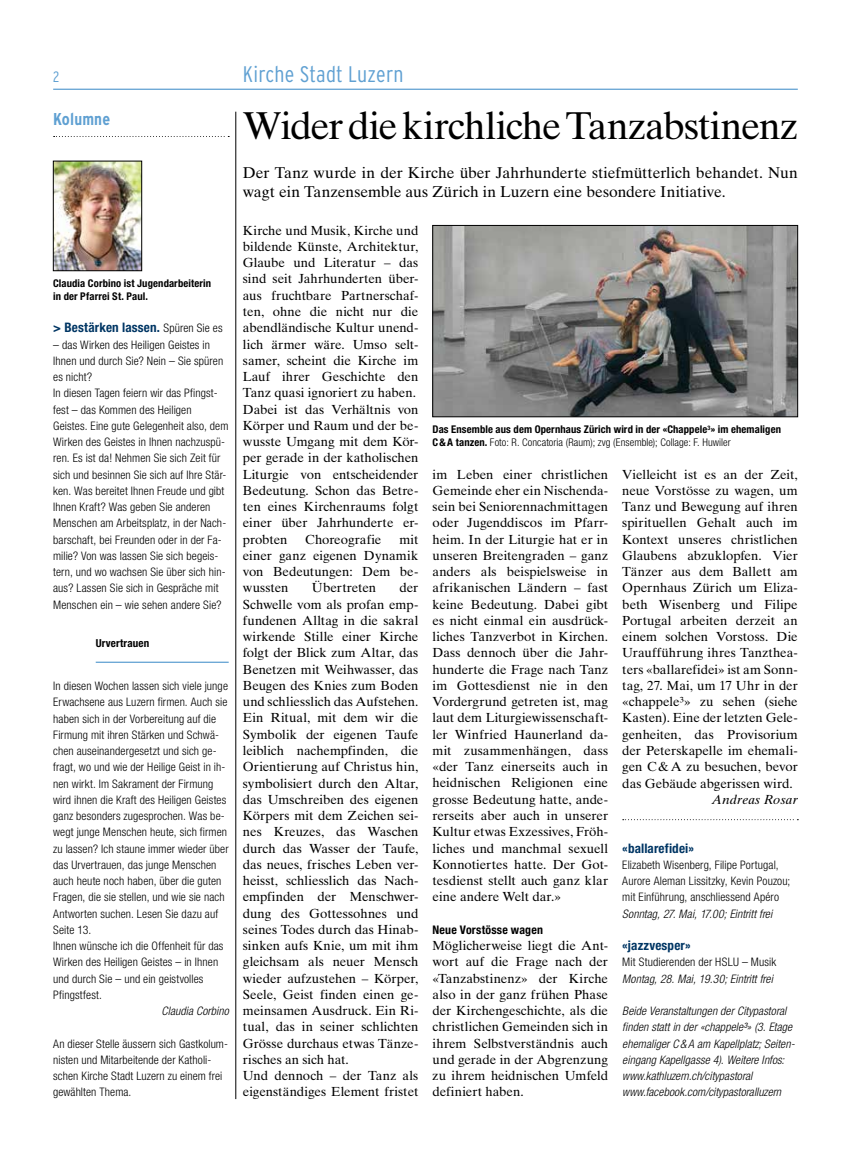
<style>
.page{position:relative;width:851px;height:1170px;background:#fff}
.page>*{position:absolute;margin:0;border:0;box-sizing:border-box;transform-origin:0 0}
.t1{font:38.75px "Times Ten LT Std";letter-spacing:-.025em;color:#000}
.t2{font:300 condensed 22.5px "Interstate";letter-spacing:.01em;color:#5fa0d2}
.t3{font:700 condensed 17.12px "Interstate";letter-spacing:.01em;color:#5fa0d2}
.t4{font:15.62px/18.8px "Times Ten LT Std";letter-spacing:-.005em;color:#000}
.t5{font:300 condensed 15px "Interstate";color:#5fa0d2}
.t6{font:13.12px/16.2px "Times Ten LT Std";color:#000;text-align:justify}
.t7{font:700 condensed 13.12px "Helvetica Neue LT Std";letter-spacing:.015em;color:#003664}
.t8{font:italic 13.12px "Times Ten LT Std";letter-spacing:.01em;color:#000}
.t9{font:700 condensed 11.88px "Helvetica Neue LT Std";letter-spacing:.015em;color:#000}
.t10{font:300 condensed 11.75px/16.2px "Helvetica Neue LT Std";letter-spacing:.01em;color:#000}
.t11{font:italic 300 condensed 11.75px/16.2px "Helvetica Neue LT Std";letter-spacing:.01em;color:#000}
.t12{font:700 condensed 11px "Helvetica Neue LT Std";letter-spacing:.015em;color:#000}
.t13{font:700 condensed 10.62px/12.8px "Helvetica Neue LT Std";letter-spacing:.01em;color:#000}
.s1{font-weight:300;font-size:11.75px;color:#000}
.s2{font-weight:300}
</style>
<div class="page">
<hr style="left:235px;top:112px;width:1px;height:986px;background:#000">
<hr style="left:53px;top:89px;width:744px;height:1px;background:#5fa0d2">
<img style="left:434px;top:227px;width:361px;height:188px">
<div style="left:432px;top:225px;width:365px;height:192px;border:1px solid #000"></div>
<svg style="left:54px;top:136px;width:175px;height:1px"></svg>
<hr style="left:96px;top:661px;width:133px;height:1px;background:#5fa0d2">
<img style="left:55px;top:163px;width:85px;height:106px">
<div style="left:53px;top:161px;width:89px;height:110px;border:1px solid #000"></div>
<svg style="left:622px;top:819px;width:176px;height:1px"></svg>
<p class="t5" style="left:53px;top:68px;width:8px">2</p>
<h2 class="t2" style="left:243px;top:62px;width:162px">Kirche Stadt Luzern</h2>
<h1 class="t1" style="left:243px;top:103px;width:556px">Wider die kirchliche Tanzabstinenz</h1>
<p class="t4" style="left:243px;top:163px;width:556px">Der Tanz wurde in der Kirche über Jahrhunderte stiefmütterlich behandet. Nun wagt ein Tanzensemble aus Zürich in Luzern eine besondere Initiative.</p>
<p class="t6" style="left:243px;top:222px;width:177px;text-align:left">Kirche und Musik, Kirche und bildende Künste, Architektur,<br>Glaube und Literatur – das sind seit Jahrhunderten über&shy;aus fruchtbare Partnerschaf&shy;ten, ohne die nicht nur die abendländische Kultur unend&shy;lich ärmer wäre. Umso selt&shy;samer, scheint die Kirche im<br>Lauf ihrer Geschichte den<br>Tanz quasi ignoriert zu haben.<br>Dabei ist das Verhältnis von<br>Körper und Raum und der be&shy;wusste Umgang mit dem Kör&shy;per gerade in der katholischen<br>Liturgie von entscheidender<br>Bedeutung. Schon das Betre&shy;ten eines Kirchenraums folgt einer über Jahrhunderte er&shy;probten</p>
<h3 class="t3" style="left:53px;top:110px;width:58px">Kolumne</h3>
<p class="t13" style="left:53px;top:277px;width:159px">Claudia Corbino ist Jugendarbeiterin in der Pfarrei St. Paul.</p>
<p class="t7" style="left:53px;top:319px;width:171px">&gt; Bestärken lassen. <span class="s1">Spüren Sie es</span></p>
<p class="t10" style="left:53px;top:336px;width:177px">– das Wirken des Heiligen Geistes in Ihnen und durch Sie? Nein – Sie spüren es nicht?<br>In diesen Tagen feiern wir das Pfingst&shy;fest – das Kommen des Heiligen Geistes. Eine gute Gelegenheit also, dem Wirken des Geistes in Ihnen nachzuspü&shy;ren. Es ist da! Nehmen Sie sich Zeit für sich und besinnen Sie sich auf Ihre Stär&shy;ken. Was bereitet Ihnen Freude und gibt Ihnen Kraft? Was geben Sie anderen Menschen am Arbeitsplatz, in der Nach&shy;barschaft, bei Freunden oder in der Fa&shy;milie? Von was lassen Sie sich begeis&shy;tern, und wo wachsen Sie über sich hin&shy;aus? Lassen Sie sich in Gespräche mit Menschen ein – wie sehen andere Sie?</p>
<p class="t12" style="left:96px;top:637px;width:55px">Urvertrauen</p>
<p class="t10" style="left:53px;top:677px;width:177px">In diesen Wochen lassen sich viele junge Erwachsene aus Luzern firmen. Auch sie haben sich in der Vorbereitung auf die Firmung mit ihren Stärken und Schwä&shy;chen auseinandergesetzt und sich ge&shy;fragt, wo und wie der Heilige Geist in ih&shy;nen wirkt. Im Sakrament der Firmung wird ihnen die Kraft des Heiligen Geistes ganz besonders zugesprochen. Was be&shy;wegt junge Menschen heute, sich firmen zu lassen? Ich staune immer wieder über das Urvertrauen, das junge Menschen auch heute noch haben, über die guten Fragen, die sie stellen, und wie sie nach Antworten suchen. Lesen Sie dazu auf Seite 13.<br>Ihnen wünsche ich die Offenheit für das Wirken des Heiligen Geistes – in Ihnen und durch Sie – und ein geistvolles Pfingstfest.</p>
<p class="t11" style="left:161px;top:1003px;width:69px">Claudia Corbino</p>
<p class="t10" style="left:53px;top:1035px;width:176px">An dieser Stelle äussern sich Gastkolum&shy;nisten und Mitarbeitende der Katholi&shy;schen Kirche Stadt Luzern zu einem frei gewählten Thema.</p>
<p class="t13" style="left:432px;top:423px;width:350px">Das Ensemble aus dem Opernhaus Zürich wird in der «Chappele<sup>3</sup>» im ehemaligen<br>C&amp;A tanzen. <span class="s2">Foto: R. Concatoria (Raum); zvg (Ensemble); Collage: F. Huwiler</span></p>
<p class="t6" style="left:432px;top:466px;width:177px">im Leben einer christlichen Gemeinde eher ein Nischenda&shy;sein bei Seniorennachmittagen oder Jugenddiscos im Pfarr&shy;heim. In der Liturgie hat er in unseren Breitengraden – ganz anders als beispielsweise in afrikanischen Ländern – fast keine Bedeutung. Dabei gibt es nicht einmal ein ausdrück&shy;liches Tanzverbot in Kirchen.<br>Dass dennoch über die Jahr&shy;hunderte die Frage nach Tanz im Gottesdienst nie in den Vordergrund getreten ist, mag laut dem Liturgiewissenschaft&shy;ler Winfried Haunerland da&shy;mit zusammenhängen, dass «der Tanz einerseits auch in heidnischen Religionen eine grosse Bedeutung hatte, ande&shy;rerseits aber auch in unserer Kultur etwas Exzessives, Fröh&shy;liches und manchmal sexuell Konnotiertes hatte. Der Got&shy;tesdienst stellt auch ganz klar eine andere Welt dar.»</p>
<p class="t9" style="left:432px;top:922px;width:112px">Neue Vorstösse wagen</p>
<p class="t6" style="left:432px;top:937px;width:177px">Möglicherweise liegt die Ant&shy;wort auf die Frage nach der «Tanzabstinenz» der Kirche also in der ganz frühen Phase der Kirchengeschichte, als die christlichen Gemeinden sich in ihrem Selbstverständnis auch und gerade in der Abgrenzung zu ihrem heidnischen Umfeld definiert haben.</p>
<p class="t6" style="left:622px;top:466px;width:177px">Vielleicht ist es an der Zeit, neue Vorstösse zu wagen, um Tanz und Bewegung auf ihren spirituellen Gehalt auch im Kontext unseres christlichen Glaubens abzuklopfen. Vier Tänzer aus dem Ballett am Opernhaus Zürich um Eliza&shy;beth Wisenberg und Filipe Portugal arbeiten derzeit an einem solchen Vorstoss. Die Uraufführung ihres Tanzthea&shy;ters «ballarefidei» ist am Sonn&shy;tag, 27. Mai, um 17 Uhr in der «chappele³» zu sehen (siehe Kasten). Eine der letzten Gele&shy;genheiten, das Provisorium der Peterskapelle im ehemali&shy;gen C&amp;A zu besuchen, bevor das Gebäude abgerissen wird.</p>
<p class="t8" style="left:711px;top:791px;width:87px">Andreas Rosar</p>
<p class="t7" style="left:622px;top:839px;width:73px">«ballarefidei»</p>
<p class="t10" style="left:622px;top:856px;width:170px">Elizabeth Wisenberg, Filipe Portugal,<br>Aurore Aleman Lissitzky, Kevin Pouzou; mit Einführung, anschliessend Apéro</p>
<p class="t11" style="left:622px;top:905px;width:151px">Sonntag, 27. Mai, 17.00; Eintritt frei</p>
<p class="t7" style="left:622px;top:937px;width:70px">«jazzvesper»</p>
<p class="t10" style="left:622px;top:953px;width:155px">Mit Studierenden der HSLU – Musik</p>
<p class="t11" style="left:622px;top:970px;width:152px">Montag, 28. Mai, 19.30; Eintritt frei</p>
<p class="t11" style="left:622px;top:1003px;width:174px">Beide Veranstaltungen der Citypastoral finden statt in der «chappele³» (3. Etage ehemaliger C &amp; A am Kapellplatz; Seiten&shy;eingang Kapellgasse 4). Weitere Infos: www.kathluzern.ch/citypastoral www.facebook.com/citypastoralluzern</p>
<p class="t6" style="left:243px;top:531px;width:177px;text-indent:156px">mit einer ganz eigenen Dynamik von Bedeutungen: Dem be&shy;wussten</p>
<p class="t6" style="left:305px;top:531px;width:78px">Choreografie</p>
<p class="t6" style="left:312px;top:579px;width:66px">Übertreten</p>
<p class="t6" style="left:243px;top:579px;width:177px;text-align:left;text-indent:157px">der<br>Schwelle vom als profan emp&shy;fundenen Alltag in die sakral wirkende Stille einer Kirche folgt der Blick zum Altar, das<br>Benetzen mit Weihwasser, das<br>Beugen des Knies zum Boden und schliesslich das Aufstehen.<br>Ein Ritual, mit dem wir die<br>Symbolik der eigenen Taufe leiblich nachempfinden, die<br>Orientierung auf Christus hin, symbolisiert durch den Altar, das Umschreiben des eigenen<br>Körpers mit dem Zeichen sei&shy;nes Kreuzes, das Waschen durch das Wasser der Taufe, das neues, frisches Leben ver&shy;heisst, schliesslich das Nach&shy;empfinden der Menschwer&shy;dung des Gottessohnes und seines Todes durch das Hinab&shy;sinken aufs Knie, um mit ihm gleichsam als neuer Mensch wieder aufzustehen – Körper,<br>Seele, Geist finden einen ge&shy;meinsamen Ausdruck. Ein Ri&shy;tual, das in seiner schlichten<br>Grösse durchaus etwas Tänze&shy;risches an sich hat.<br>Und dennoch – der Tanz als eigenständiges Element fristet</p>
</div>
